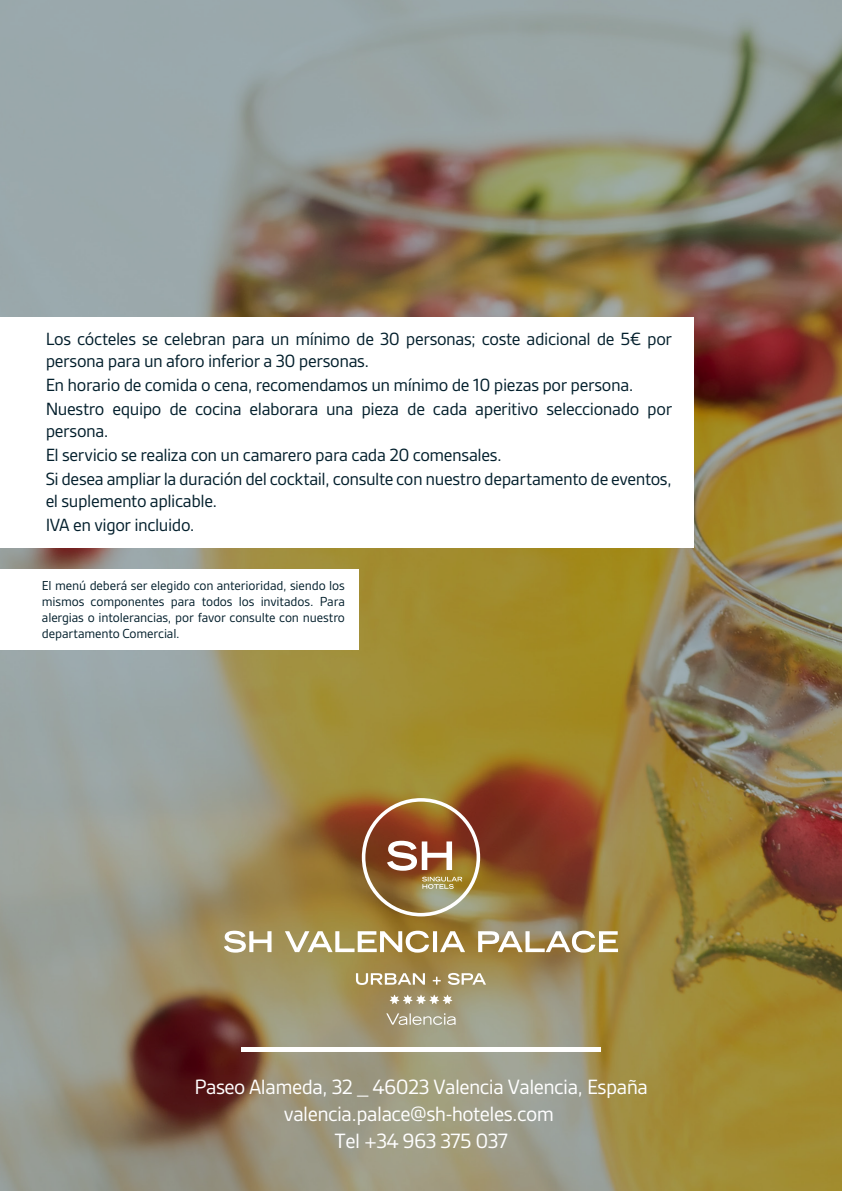
<style>
.page{position:relative;width:842px;height:1191px;background:#fff}
.page>*{position:absolute;margin:0;border:0;box-sizing:border-box;transform-origin:0 0}
.t1{font:22.2px/26.6px "Gesta";letter-spacing:-.025em;color:#fff;text-align:center}
.t2{font:19px/24px "Gesta";letter-spacing:-.02em;color:#031f2c}
.t3{font:14px/16px "Gesta";letter-spacing:-.01em;color:#031f2c;text-align:justify}
</style>
<div class="page">
<img style="left:0;top:0;width:842px;height:1191px">
<div style="left:0;top:317px;width:693px;height:230px;background:#fff"></div>
<div style="left:0;top:569px;width:359px;height:81px;background:#fff"></div>
<svg style="left:224px;top:930px;width:394px;height:22px"></svg>
<svg style="left:386px;top:1013px;width:70px;height:12px"></svg>
<svg style="left:356px;top:973px;width:130px;height:12px"></svg>
<hr style="left:241px;top:1047px;width:360px;height:4px;background:#fff">
<svg style="left:362px;top:798px;width:118px;height:118px;background:#a1754e"></svg>
<svg style="left:390px;top:994px;width:62px;height:10px"></svg>
<p class="t2" style="left:46px;top:327px;width:628px;line-height:22px">Los cócteles se celebran para un mínimo de 30 personas; coste adicional de 5€ por persona para un aforo inferior a 30 personas.</p>
<p class="t2" style="left:46px;top:372px;width:628px">En horario de comida o cena, recomendamos un mínimo de 10 piezas por persona.<br>Nuestro equipo de cocina elaborara una pieza de cada aperitivo seleccionado por</p>
<p class="t2" style="left:46px;top:418px;width:628px">persona.<br>El servicio se realiza con un camarero para cada 20 comensales.<br>Si desea ampliar la duración del cocktail, consulte con nuestro departamento de eventos,</p>
<p class="t2" style="left:46px;top:488px;width:173px">el suplemento aplicable.<br>IVA en vigor incluido.</p>
<p class="t3" style="left:42px;top:577px;width:305px">El menú deberá ser elegido con anterioridad, siendo los mismos componentes para todos los invitados. Para alergias o intolerancias, por favor consulte con nuestro departamento Comercial.</p>
<p class="t1" style="left:195px;top:1073px;width:455px">Paseo Alameda, 32 _ 46023 Valencia Valencia, España valencia.palace@sh-hoteles.com<br>Tel +34 963 375 037</p>
</div>
